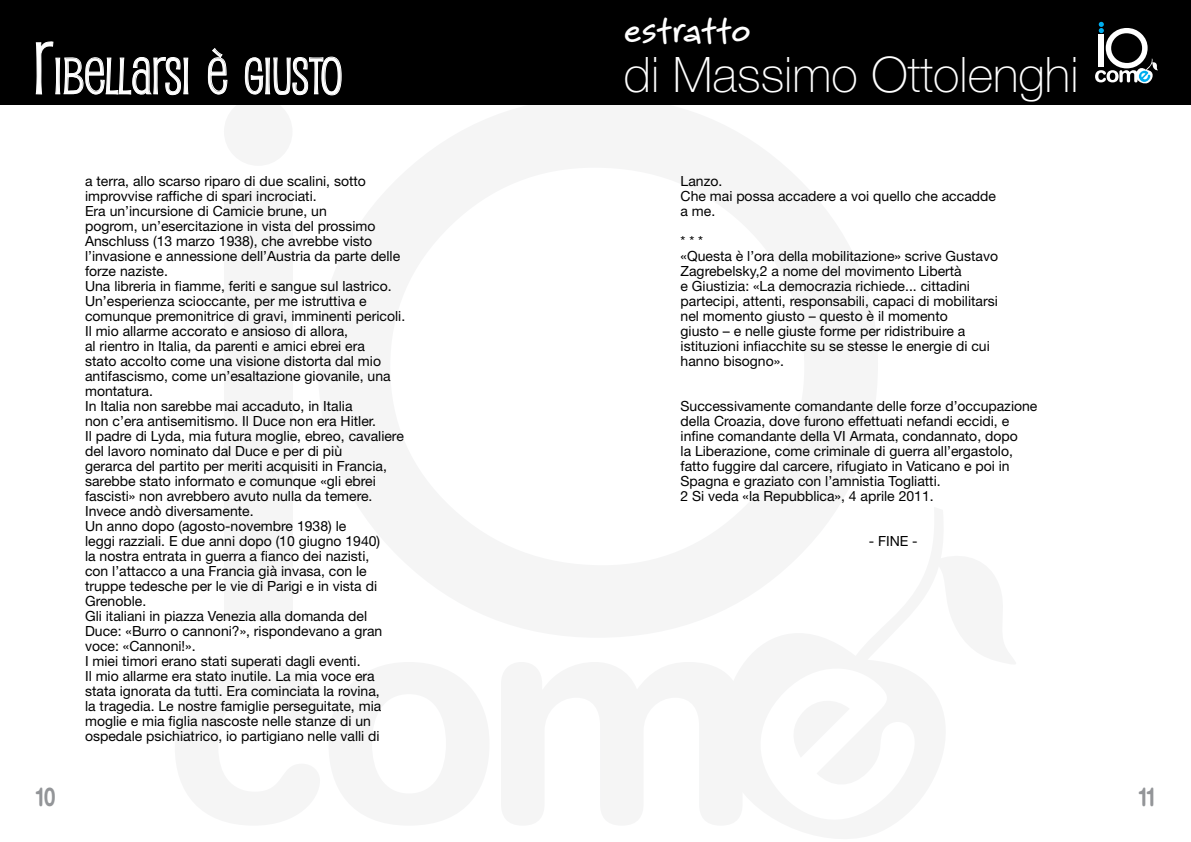
<style>
.page{position:relative;width:1191px;height:842px;background:#fff}
.page>*{position:absolute;margin:0;border:0;box-sizing:border-box;transform-origin:0 0}
.t1{font:49.7px "Pupcat";color:#fff;scale:.96 1}
.t2{font:100 49px "Helvetica Neue LT Std";color:#fff}
.t3{font:700 40px "Bruno JB Std";letter-spacing:-.01em;color:#fff}
.t4{font:700 26px "Helvetica Rounded LT Std";color:#939598;scale:.75 1}
.t5{font:14px/15px "Helvetica Neue LT Std";color:#000}
.s1{font-size:71px}
</style>
<div class="page">
<div style="left:224px;top:188px;width:68px;height:433px;background:#f5f5f5"></div>
<div style="left:224px;top:97px;width:68px;height:69px;background:#f5f5f5;border-radius:50%"></div>
<div style="left:0;top:0;width:1191px;height:105px;background:#000"></div>
<svg style="left:1095px;top:22px;width:63px;height:62px"></svg>
<svg style="left:35px;top:41px;width:154px;height:54px"></svg>
<svg style="left:208px;top:48px;width:20px;height:47px"></svg>
<svg style="left:244px;top:56px;width:98px;height:40px"></svg>
<h1 class="t1" style="left:34px;top:45px;width:322px"><span class="s1">R</span>IBELLARSI È GIUSTO</h1>
<p class="t5" style="left:85px;top:173px;width:322px">a terra, allo scarso riparo di due scalini, sotto improvvise raffiche di spari incrociati.<br>Era un’incursione di Camicie brune, un<br>pogrom, un’esercitazione in vista del prossimo Anschluss (13 marzo 1938), che avrebbe visto l’invasione e annessione dell’Austria da parte delle forze naziste.<br>Una libreria in fiamme, feriti e sangue sul lastrico.<br>Un’esperienza scioccante, per me istruttiva e comunque premonitrice di gravi, imminenti pericoli.<br>Il mio allarme accorato e ansioso di allora,<br>al rientro in Italia, da parenti e amici ebrei era<br>stato accolto come una visione distorta dal mio antifascismo, come un’esaltazione giovanile, una montatura.<br>In Italia non sarebbe mai accaduto, in Italia<br>non c’era antisemitismo. Il Duce non era Hitler.<br>Il padre di Lyda, mia futura moglie, ebreo, cavaliere del lavoro nominato dal Duce e per di più<br>gerarca del partito per meriti acquisiti in Francia, sarebbe stato informato e comunque «gli ebrei fascisti» non avrebbero avuto nulla da temere.<br>Invece andò diversamente.<br>Un anno dopo (agosto-novembre 1938) le<br>leggi razziali. E due anni dopo (10 giugno 1940)<br>la nostra entrata in guerra a fianco dei nazisti,<br>con l’attacco a una Francia già invasa, con le truppe tedesche per le vie di Parigi e in vista di Grenoble.<br>Gli italiani in piazza Venezia alla domanda del Duce: «Burro o cannoni?», rispondevano a gran voce: «Cannoni!».<br>I miei timori erano stati superati dagli eventi.<br>Il mio allarme era stato inutile. La mia voce era stata ignorata da tutti. Era cominciata la rovina,<br>la tragedia. Le nostre famiglie perseguitate, mia moglie e mia figlia nascoste nelle stanze di un ospedale psichiatrico, io partigiano nelle valli di</p>
<h3 class="t3" style="left:624px;top:3px;width:128px">estratto</h3>
<h2 class="t2" style="left:624px;top:46px;width:456px">di Massimo Ottolenghi</h2>
<p class="t5" style="left:680px;top:173px;width:317px">Lanzo.<br>Che mai possa accadere a voi quello che accadde a me.</p>
<p class="t5" style="left:680px;top:233px;width:319px">* * *<br>«Questa è l’ora della mobilitazione» scrive Gustavo Zagrebelsky,2 a nome del movimento Libertà<br>e Giustizia: «La democrazia richiede... cittadini partecipi, attenti, responsabili, capaci di mobilitarsi nel momento giusto – questo è il momento<br>giusto – e nelle giuste forme per ridistribuire a istituzioni infiacchite su se stesse le energie di cui hanno bisogno».</p>
<p class="t5" style="left:680px;top:398px;width:358px">Successivamente comandante delle forze d’occupazione della Croazia, dove furono effettuati nefandi eccidi, e infine comandante della VI Armata, condannato, dopo<br>la Liberazione, come criminale di guerra all’ergastolo, fatto fuggire dal carcere, rifugiato in Vaticano e poi in Spagna e graziato con l’amnistia Togliatti.<br>2 Si veda «la Repubblica», 4 aprile 2011.</p>
<p class="t5" style="left:868px;top:533px;width:50px">- FINE -</p>
<h3 class="t4" style="left:36px;top:781px;width:28px">10</h3>
<h3 class="t4" style="left:1139px;top:781px;width:23px">11</h3>
</div>
